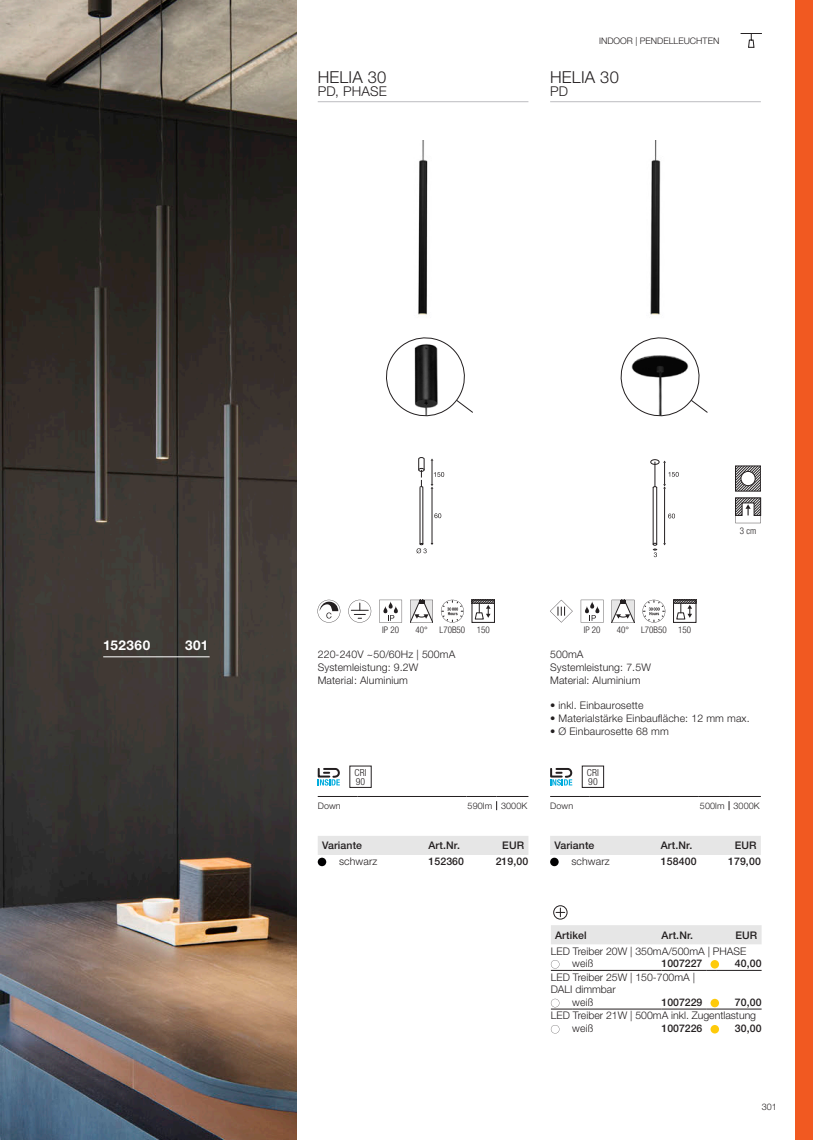
<style>
.page{position:relative;width:813px;height:1140px;background:#fff}
.page>*{position:absolute;margin:0;border:0;box-sizing:border-box;transform-origin:0 0}
.t1{font:300 16.5px "Helvetica Neue LTW1 G";letter-spacing:.01em;color:#231f20}
.t2{font:300 13.5px "Helvetica Neue LTW1 G";letter-spacing:.01em;color:#231f20}
.t3{font:700 13.5px "Helvetica Neue LTW1 G";letter-spacing:.04em;color:#fff}
.t4{font:300 10.5px/12.8px "Helvetica Neue LTW1 G";letter-spacing:.01em;color:#231f20}
.t5{font:500 10.5px "Helvetica Neue LTW1 G";letter-spacing:.01em;color:#231f20}
.t6{font:300 condensed 9.75px/9px "Helvetica Neue LTW1 G";letter-spacing:.01em;color:#231f20}
.t7{font:300 9px "Helvetica Neue LTW1 G";letter-spacing:.01em;color:#231f20}
.t8{font:300 condensed 9px "Helvetica Neue LTW1 G";color:#231f20}
</style>
<div class="page">
<svg style="left:740px;top:33px;width:21px;height:15px"></svg>
<div style="left:795px;top:0;width:17px;height:1140px;background:#f15921"></div>
<div style="left:553px;top:905px;width:14px;height:14px;border:1px solid #231f20;border-radius:50%"></div>
<svg style="left:555px;top:908px;width:9px;height:8px"></svg>
<img style="left:0;top:0;width:296px;height:1140px">
<hr style="left:317px;top:101px;width:211px;height:1px;background:#bcbdc0">
<img style="left:418px;top:140px;width:10px;height:175px">
<svg style="left:416px;top:457px;width:28px;height:96px"></svg>
<svg style="left:317px;top:600px;width:23px;height:22px"></svg>
<svg style="left:348px;top:600px;width:23px;height:22px"></svg>
<svg style="left:379px;top:600px;width:23px;height:22px"></svg>
<svg style="left:410px;top:600px;width:22px;height:22px"></svg>
<svg style="left:441px;top:600px;width:22px;height:22px"></svg>
<svg style="left:471px;top:600px;width:23px;height:22px"></svg>
<svg style="left:317px;top:768px;width:23px;height:17px"></svg>
<hr style="left:550px;top:101px;width:210px;height:1px;background:#bcbdc0">
<img style="left:650px;top:140px;width:11px;height:175px">
<hr style="left:656px;top:487px;width:1px;height:57px;background:#231f20">
<hr style="left:652px;top:487px;width:1px;height:57px;background:#231f20">
<svg style="left:652px;top:464px;width:4px;height:24px"></svg>
<div style="left:650px;top:459px;width:9px;height:5px;border:1px solid #231f20;border-radius:50%"></div>
<hr style="left:664px;top:488px;width:1px;height:55px;background:#231f20">
<svg style="left:652px;top:543px;width:13px;height:14px"></svg>
<svg style="left:668px;top:513px;width:6px;height:5px"></svg>
<svg style="left:663px;top:460px;width:15px;height:28px"></svg>
<svg style="left:735px;top:466px;width:25px;height:25px"></svg>
<svg style="left:735px;top:497px;width:25px;height:26px"></svg>
<svg style="left:550px;top:600px;width:22px;height:22px"></svg>
<svg style="left:580px;top:600px;width:23px;height:22px"></svg>
<svg style="left:611px;top:600px;width:23px;height:22px"></svg>
<svg style="left:642px;top:600px;width:23px;height:22px"></svg>
<svg style="left:673px;top:600px;width:22px;height:22px"></svg>
<svg style="left:550px;top:768px;width:22px;height:17px"></svg>
<hr style="left:103px;top:656px;width:106px;height:1px;background:#fff">
<hr style="left:317px;top:796px;width:40px;height:1px;background:#231f20">
<hr style="left:357px;top:796px;width:109px;height:1px;background:#231f20">
<hr style="left:466px;top:796px;width:30px;height:1px;background:#231f20">
<hr style="left:496px;top:796px;width:32px;height:1px;background:#231f20">
<hr style="left:550px;top:796px;width:39px;height:1px;background:#231f20">
<hr style="left:589px;top:796px;width:109px;height:1px;background:#231f20">
<hr style="left:698px;top:796px;width:30px;height:1px;background:#231f20">
<hr style="left:728px;top:796px;width:32px;height:1px;background:#231f20">
<svg style="left:386px;top:337px;width:87px;height:80px"></svg>
<svg style="left:620px;top:337px;width:87px;height:80px"></svg>
<svg style="left:317px;top:857px;width:9px;height:9px"></svg>
<div style="left:550px;top:857px;width:8px;height:9px;background:#000001;border-radius:50%"></div>
<div style="left:710px;top:960px;width:8px;height:8px;background:#feca0a;border-radius:50%"></div>
<div style="left:710px;top:998px;width:8px;height:9px;background:#feca0a;border-radius:50%"></div>
<svg style="left:550px;top:1025px;width:9px;height:8px"></svg>
<div style="left:710px;top:1025px;width:8px;height:8px;background:#feca0a;border-radius:50%"></div>
<div style="left:551px;top:925px;width:210px;height:19px;background:#e6e6e6"></div>
<svg style="left:550px;top:960px;width:22px;height:11px"></svg>
<hr style="left:572px;top:970px;width:89px;height:1px;background:#231f20">
<hr style="left:661px;top:970px;width:45px;height:1px;background:#231f20">
<hr style="left:716px;top:970px;width:45px;height:1px;background:#231f20">
<svg style="left:550px;top:998px;width:22px;height:11px"></svg>
<hr style="left:572px;top:1008px;width:89px;height:1px;background:#231f20">
<hr style="left:661px;top:1008px;width:45px;height:1px;background:#231f20">
<hr style="left:716px;top:1008px;width:45px;height:1px;background:#231f20">
<div style="left:318px;top:836px;width:210px;height:19px;background:#e6e6e6"></div>
<div style="left:550px;top:836px;width:210px;height:19px;background:#e6e6e6"></div>
<h1 class="t1" style="left:317px;top:67px;width:70px">HELIA 30</h1>
<p class="t2" style="left:317px;top:83px;width:70px">PD, PHASE</p>
<p class="t7" style="left:598px;top:35px;width:122px">INDOOR | PENDELLEUCHTEN</p>
<h1 class="t1" style="left:550px;top:67px;width:70px">HELIA 30</h1>
<p class="t2" style="left:550px;top:83px;width:19px">PD</p>
<p class="t3" style="left:103px;top:637px;width:49px">152360</p>
<p class="t3" style="left:185px;top:637px;width:25px">301</p>
<p class="t8" style="left:382px;top:625px;width:18px">IP 20</p>
<p class="t8" style="left:415px;top:625px;width:14px">40°</p>
<p class="t8" style="left:439px;top:625px;width:27px">L70B50</p>
<p class="t8" style="left:476px;top:625px;width:14px">150</p>
<p class="t4" style="left:317px;top:648px;width:139px">220-240V ~50/60Hz | 500mA<br>Systemleistung: 9.2W<br>Material: Aluminium</p>
<p class="t6" style="left:354px;top:768px;width:13px">CRI<br>90</p>
<p class="t8" style="left:583px;top:625px;width:18px">IP 20</p>
<p class="t8" style="left:616px;top:625px;width:14px">40°</p>
<p class="t8" style="left:640px;top:625px;width:27px">L70B50</p>
<p class="t8" style="left:678px;top:625px;width:14px">150</p>
<p class="t8" style="left:739px;top:525px;width:18px">3 cm</p>
<p class="t4" style="left:550px;top:648px;width:102px">500mA<br>Systemleistung: 7.5W<br>Material: Aluminium</p>
<p class="t4" style="left:550px;top:699px;width:95px">• inkl. Einbaurosette</p>
<p class="t4" style="left:550px;top:712px;width:201px">• Materialstärke Einbaufläche: 12 mm max.</p>
<p class="t4" style="left:550px;top:724px;width:120px">• Ø Einbaurosette 68 mm</p>
<p class="t6" style="left:586px;top:768px;width:13px">CRI<br>90</p>
<p class="t7" style="left:317px;top:800px;width:24px">Down</p>
<p class="t7" style="left:467px;top:800px;width:61px">590lm 3000K</p>
<p class="t7" style="left:550px;top:800px;width:24px">Down</p>
<p class="t7" style="left:699px;top:800px;width:61px">500lm 3000K</p>
<p class="t5" style="left:322px;top:839px;width:42px">Variante</p>
<p class="t5" style="left:428px;top:839px;width:33px">Art.Nr.</p>
<p class="t5" style="left:502px;top:839px;width:23px">EUR</p>
<p class="t4" style="left:339px;top:855px;width:40px">schwarz</p>
<p class="t5" style="left:428px;top:855px;width:37px">152360</p>
<p class="t5" style="left:495px;top:855px;width:34px">219,00</p>
<p class="t5" style="left:554px;top:839px;width:42px">Variante</p>
<p class="t5" style="left:660px;top:839px;width:33px">Art.Nr.</p>
<p class="t5" style="left:734px;top:839px;width:23px">EUR</p>
<p class="t4" style="left:571px;top:855px;width:40px">schwarz</p>
<p class="t5" style="left:660px;top:855px;width:37px">158400</p>
<p class="t5" style="left:727px;top:855px;width:34px">179,00</p>
<p class="t5" style="left:555px;top:928px;width:33px">Artikel</p>
<p class="t5" style="left:661px;top:928px;width:33px">Art.Nr.</p>
<p class="t5" style="left:735px;top:928px;width:23px">EUR</p>
<p class="t4" style="left:572px;top:944px;width:176px;text-indent:-21px">LED Treiber 20W | 350mA/500mA | PHASE weiß</p>
<p class="t5" style="left:661px;top:957px;width:42px">1007227</p>
<p class="t5" style="left:734px;top:957px;width:28px">40,00</p>
<p class="t4" style="left:550px;top:970px;width:145px">LED Treiber 25W | 150-700mA |</p>
<p class="t4" style="left:550px;top:983px;width:66px">DALI dimmbar</p>
<p class="t4" style="left:572px;top:996px;width:23px">weiß</p>
<p class="t5" style="left:661px;top:996px;width:42px">1007229</p>
<p class="t5" style="left:734px;top:996px;width:28px">70,00</p>
<p class="t4" style="left:572px;top:1009px;width:185px;text-indent:-21px">LED Treiber 21W | 500mA inkl. Zugentlastung weiß</p>
<p class="t5" style="left:661px;top:1022px;width:42px">1007226</p>
<p class="t5" style="left:734px;top:1022px;width:28px">30,00</p>
<p class="t7" style="left:761px;top:1101px;width:17px">301</p>
</div>
